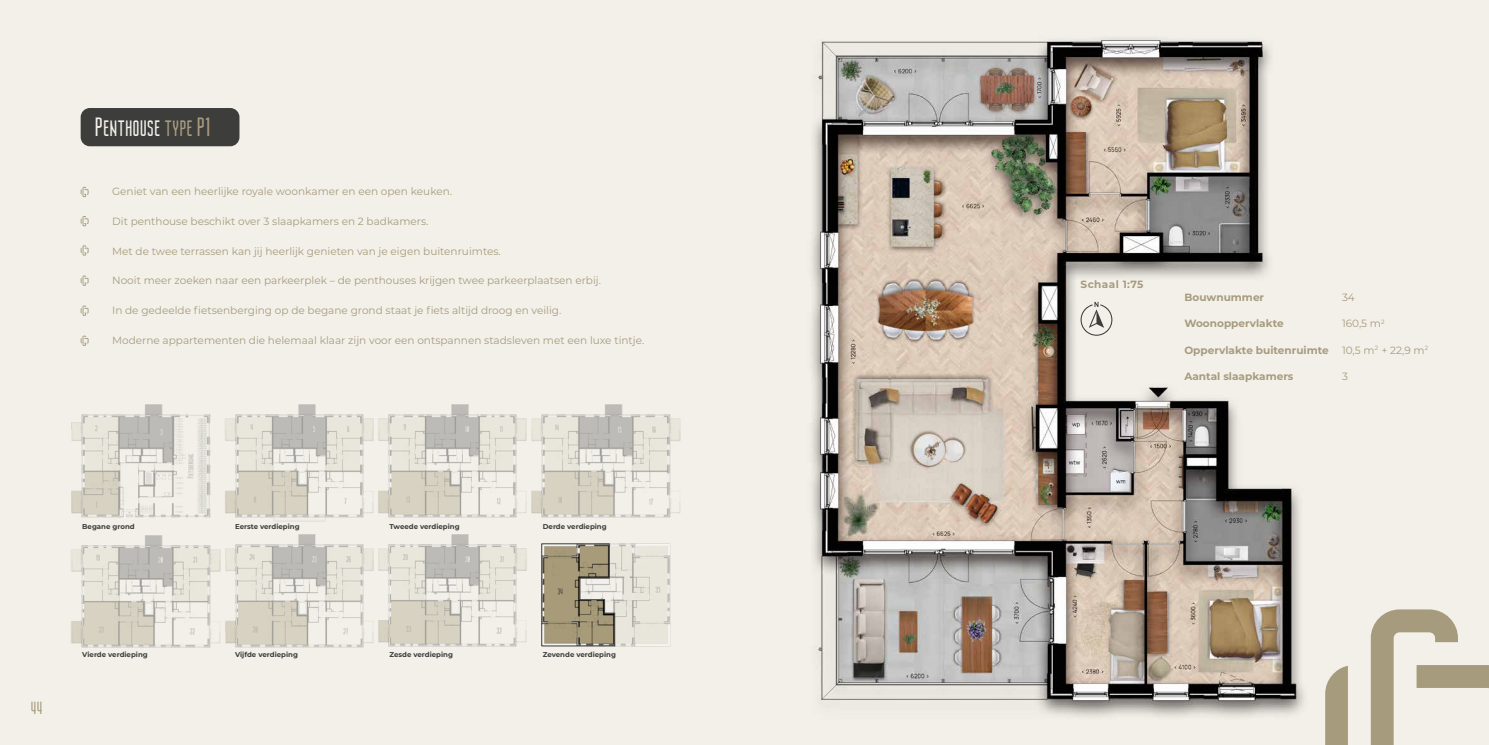
<style>
.page{position:relative;width:1489px;height:745px;background:#fff}
.page>*{position:absolute;margin:0;border:0;box-sizing:border-box;transform-origin:0 0}
.t1{font:26.25px "Nordin";color:#f2f0e9}
.t2{font:17.5px "Nordin";color:#a79b7e}
.t3{font:10.5px "Montserrat";color:#a79b7e}
.t4{font:700 10.5px "Montserrat";color:#a79b7e}
.t5{font:700 10.5px "Montserrat";letter-spacing:.04em;color:#a79b7e}
.t6{font:700 7px "Montserrat";color:#3d3d3c}
.s1{color:#a79b7e}
</style>
<div class="page">
<div style="left:0;top:0;width:1488px;height:744px;background:#f2f0e9"></div>
<img style="left:66px;top:399px;width:157px;height:261px">
<img style="left:219px;top:399px;width:153px;height:260px">
<img style="left:372px;top:399px;width:158px;height:260px">
<img style="left:526px;top:530px;width:157px;height:128px">
<img style="left:526px;top:399px;width:157px;height:131px">
<div style="left:81px;top:108px;width:158px;height:38px;background:#3d3d3c;border-radius:9px"></div>
<svg style="left:541px;top:542px;width:74px;height:104px;background:#a49b83"></svg>
<svg style="left:1370px;top:609px;width:118px;height:135px;background:#d5cfc0"></svg>
<svg style="left:81px;top:187px;width:8px;height:10px"></svg>
<svg style="left:81px;top:216px;width:8px;height:10px"></svg>
<svg style="left:81px;top:245px;width:8px;height:10px"></svg>
<svg style="left:81px;top:275px;width:8px;height:10px"></svg>
<svg style="left:81px;top:305px;width:8px;height:10px"></svg>
<svg style="left:81px;top:335px;width:8px;height:10px"></svg>
<img style="left:689px;top:0;width:679px;height:744px">
<svg style="left:1080px;top:302px;width:32px;height:33px"></svg>
<h1 class="t1" style="left:95px;top:113px;width:117px">Penthouse <span class="s1">type P1</span></h1>
<p class="t3" style="left:112px;top:184px;width:341px">Geniet van een heerlijke royale woonkamer en een open keuken.</p>
<p class="t3" style="left:112px;top:214px;width:318px">Dit penthouse beschikt over 3 slaapkamers en 2 badkamers.</p>
<p class="t3" style="left:112px;top:243px;width:390px">Met de twee terrassen kan jij heerlijk genieten van je eigen buitenruimtes.</p>
<p class="t3" style="left:112px;top:273px;width:490px">Nooit meer zoeken naar een parkeerplek – de penthouses krijgen twee parkeerplaatsen erbij.</p>
<p class="t3" style="left:112px;top:303px;width:450px">In de gedeelde fietsenberging op de begane grond staat je fiets altijd droog en veilig.</p>
<p class="t3" style="left:112px;top:333px;width:533px">Moderne appartementen die helemaal klaar zijn voor een ontspannen stadsleven met een luxe tintje.</p>
<p class="t6" style="left:82px;top:520px;width:54px">Begane grond</p>
<p class="t6" style="left:235px;top:520px;width:66px">Eerste verdieping</p>
<p class="t6" style="left:389px;top:520px;width:72px">Tweede verdieping</p>
<p class="t6" style="left:543px;top:520px;width:65px">Derde verdieping</p>
<h2 class="t2" style="left:31px;top:698px;width:13px">44</h2>
<p class="t6" style="left:82px;top:649px;width:67px">Vierde verdieping</p>
<p class="t6" style="left:235px;top:649px;width:64px">Vijfde verdieping</p>
<p class="t6" style="left:389px;top:649px;width:65px">Zesde verdieping</p>
<p class="t6" style="left:543px;top:649px;width:75px">Zevende verdieping</p>
<p class="t5" style="left:1080px;top:276px;width:64px">Schaal 1:75</p>
<p class="t4" style="left:1184px;top:289px;width:81px">Bouwnummer</p>
<p class="t3" style="left:1341px;top:290px;width:14px">34</p>
<p class="t4" style="left:1184px;top:316px;width:101px">Woonoppervlakte</p>
<p class="t3" style="left:1341px;top:316px;width:44px">160,5 m<sup>2</sup></p>
<p class="t4" style="left:1184px;top:342px;width:146px">Oppervlakte buitenruimte</p>
<p class="t3" style="left:1341px;top:342px;width:88px">10,5 m<sup>2</sup> + 22,9 m<sup>2</sup></p>
<p class="t4" style="left:1184px;top:368px;width:110px">Aantal slaapkamers</p>
<p class="t3" style="left:1341px;top:368px;width:7px">3</p>
</div>
